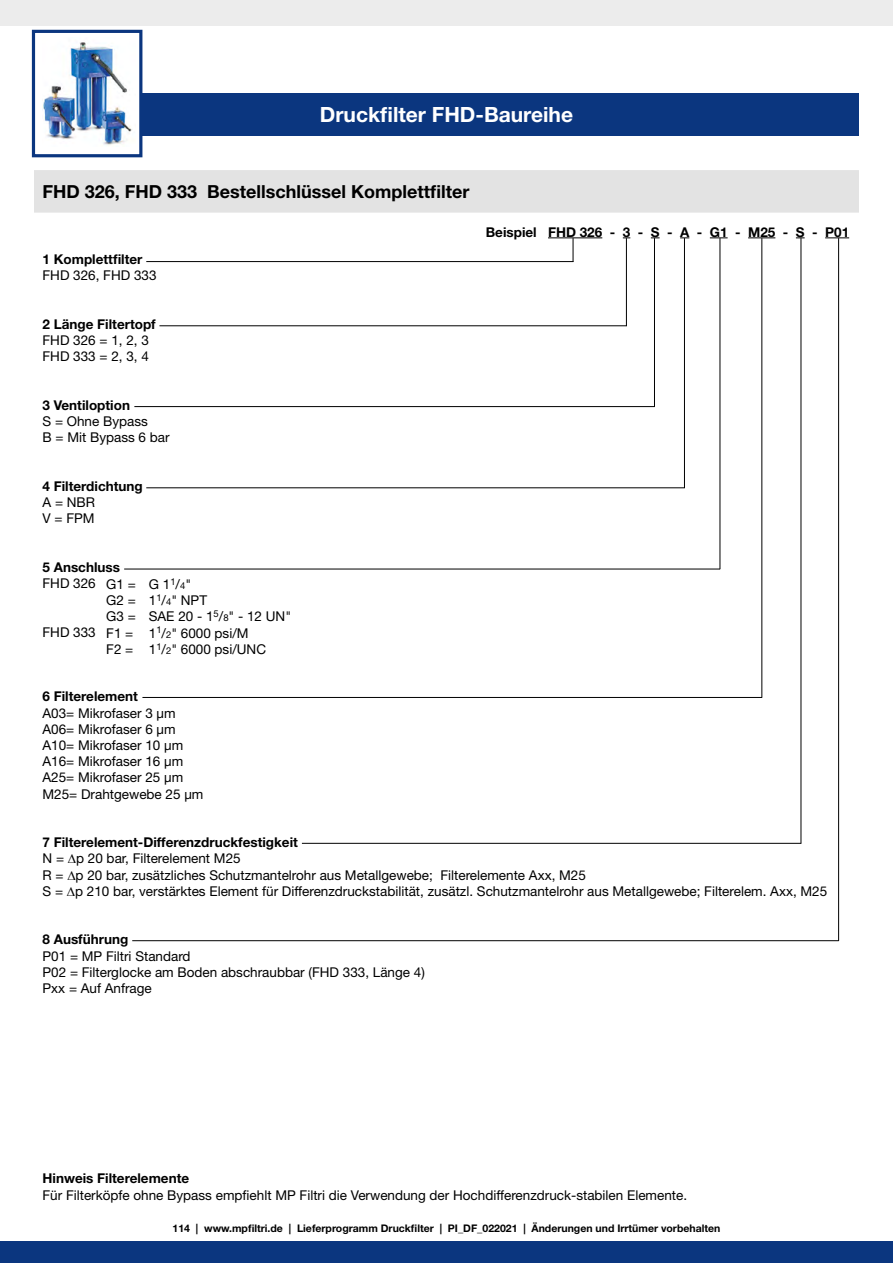
<style>
.page{position:relative;width:893px;height:1263px;background:#fff}
.page>*{position:absolute;margin:0;border:0;box-sizing:border-box;transform-origin:0 0}
.t1{font:700 21px "Helvetica Neue LT Std";color:#fff}
.t2{font:700 18px "Helvetica Neue LT Std";color:#000}
.Typenschlüssel_norma{font:13.5px "Helvetica Neue LT Std";color:#000}
.Typenschlüssel_norma-2{font:700 13.5px "Helvetica Neue LT Std";color:#000}
.Typenschlüssel_fett{font:700 13.5px "Helvetica Neue LT Std";color:#000}
.t3{font:700 10.5px "Helvetica Neue LT Std";color:#000}
.s1{font-size:9.45px}
</style>
<div class="page">
<div style="left:0;top:0;width:893px;height:26px;background:#ececec"></div>
<div style="left:32px;top:30px;width:110px;height:127px;background:#fff;border:3px solid #0b367f"></div>
<div style="left:140px;top:94px;width:719px;height:42px;background:#0b367f"></div>
<div style="left:0;top:1242px;width:893px;height:21px;background:#0b367f"></div>
<img style="left:43px;top:42px;width:89px;height:104px">
<hr style="left:548px;top:238px;width:54px;height:1px;background:#000">
<svg style="left:710px;top:238px;width:18px;height:1px"></svg>
<svg style="left:748px;top:238px;width:27px;height:1px"></svg>
<svg style="left:825px;top:238px;width:24px;height:1px"></svg>
<div style="left:34px;top:170px;width:825px;height:43px;background:#e3e3e3"></div>
<hr style="left:146px;top:261px;width:427px;height:1px;background:#000">
<svg style="left:573px;top:238px;width:1px;height:24px"></svg>
<hr style="left:159px;top:325px;width:468px;height:1px;background:#000">
<hr style="left:626px;top:238px;width:1px;height:88px;background:#000">
<hr style="left:134px;top:406px;width:521px;height:1px;background:#000">
<hr style="left:654px;top:238px;width:1px;height:169px;background:#000">
<hr style="left:146px;top:487px;width:539px;height:1px;background:#000">
<hr style="left:684px;top:238px;width:1px;height:250px;background:#000">
<hr style="left:124px;top:569px;width:596px;height:1px;background:#000">
<hr style="left:720px;top:238px;width:1px;height:331px;background:#000">
<hr style="left:302px;top:843px;width:499px;height:1px;background:#000">
<hr style="left:801px;top:238px;width:1px;height:605px;background:#000">
<hr style="left:132px;top:940px;width:707px;height:1px;background:#000">
<hr style="left:838px;top:238px;width:1px;height:703px;background:#000">
<hr style="left:142px;top:697px;width:620px;height:1px;background:#000">
<hr style="left:761px;top:238px;width:1px;height:460px;background:#000">
<h1 class="t1" style="left:320px;top:102px;width:255px">Druckfilter FHD-Baureihe</h1>
<p class="t2" style="left:43px;top:180px;width:428px">FHD 326, FHD 333 Bestellschlüssel Komplettfilter</p>
<p class="Typenschlüssel_fett" style="left:43px;top:251px;width:101px">1 Komplettfilter</p>
<p class="Typenschlüssel_norma" style="left:43px;top:267px;width:116px">FHD 326, FHD 333</p>
<p class="Typenschlüssel_norma-2" style="left:43px;top:316px;width:115px">2 Länge Filtertopf</p>
<p class="Typenschlüssel_norma" style="left:43px;top:332px;width:108px">FHD 326 = 1, 2, 3</p>
<p class="Typenschlüssel_norma" style="left:43px;top:348px;width:108px">FHD 333 = 2, 3, 4</p>
<p class="Typenschlüssel_norma-2" style="left:43px;top:397px;width:89px">3 Ventiloption</p>
<p class="Typenschlüssel_norma" style="left:43px;top:413px;width:107px">S = Ohne Bypass</p>
<p class="Typenschlüssel_norma" style="left:43px;top:429px;width:129px">B = Mit Bypass 6 bar</p>
<p class="Typenschlüssel_norma-2" style="left:43px;top:478px;width:102px">4 Filterdichtung</p>
<p class="Typenschlüssel_norma" style="left:43px;top:494px;width:54px">A = NBR</p>
<p class="Typenschlüssel_norma" style="left:43px;top:510px;width:54px">V = FPM</p>
<p class="Typenschlüssel_norma-2" style="left:43px;top:559px;width:79px">5 Anschluss</p>
<p class="Typenschlüssel_norma" style="left:43px;top:575px;width:55px">FHD 326</p>
<p class="Typenschlüssel_norma" style="left:43px;top:624px;width:55px">FHD 333</p>
<p class="Typenschlüssel_norma" style="left:106px;top:576px;width:31px">G1 =</p>
<p class="Typenschlüssel_norma" style="left:149px;top:576px;width:44px">G 1<sup>1</sup>/<span class="s1">4</span>"</p>
<p class="Typenschlüssel_norma" style="left:106px;top:592px;width:31px">G2 =</p>
<p class="Typenschlüssel_norma" style="left:149px;top:592px;width:60px">1<sup>1</sup>/<span class="s1">4</span>" NPT</p>
<p class="Typenschlüssel_norma" style="left:106px;top:608px;width:31px">G3 =</p>
<p class="Typenschlüssel_norma" style="left:149px;top:608px;width:144px">SAE 20 - 1<sup>5</sup>/<span class="s1">8</span>" - 12 UN"</p>
<p class="Typenschlüssel_norma" style="left:106px;top:625px;width:29px">F1 =</p>
<p class="Typenschlüssel_norma" style="left:149px;top:625px;width:101px">1<sup>1</sup>/<span class="s1">2</span>" 6000 psi/M</p>
<p class="Typenschlüssel_norma" style="left:106px;top:641px;width:29px">F2 =</p>
<p class="Typenschlüssel_norma" style="left:149px;top:641px;width:119px">1<sup>1</sup>/<span class="s1">2</span>" 6000 psi/UNC</p>
<p class="Typenschlüssel_fett" style="left:486px;top:223px;width:365px">Beispiel FHD 326 - 3 - S - A - G1 - M25 - S - P01</p>
<p class="Typenschlüssel_norma-2" style="left:43px;top:688px;width:97px">6 Filterelement</p>
<p class="Typenschlüssel_norma" style="left:43px;top:705px;width:135px">A03= Mikrofaser 3 µm</p>
<p class="Typenschlüssel_norma" style="left:43px;top:721px;width:135px">A06= Mikrofaser 6 µm</p>
<p class="Typenschlüssel_norma" style="left:43px;top:737px;width:142px">A10= Mikrofaser 10 µm</p>
<p class="Typenschlüssel_norma" style="left:43px;top:753px;width:142px">A16= Mikrofaser 16 µm</p>
<p class="Typenschlüssel_norma" style="left:43px;top:769px;width:142px">A25= Mikrofaser 25 µm</p>
<p class="Typenschlüssel_norma" style="left:43px;top:786px;width:162px">M25= Drahtgewebe 25 µm</p>
<p class="Typenschlüssel_norma-2" style="left:43px;top:834px;width:257px">7 Filterelement-Differenzdruckfestigkeit</p>
<p class="Typenschlüssel_norma" style="left:43px;top:850px;width:200px">N = p 20 bar, Filterelement M25</p>
<p class="Typenschlüssel_norma" style="left:43px;top:867px;width:545px">R = p 20 bar, zusätzliches Schutzmantelrohr aus Metallgewebe; Filterelemente Axx, M25</p>
<p class="Typenschlüssel_norma" style="left:43px;top:883px;width:786px">S = p 210 bar, verstärktes Element für Differenzdruckstabilität, zusätzl. Schutzmantelrohr aus Metallgewebe; Filterelem. Axx, M25</p>
<p class="Typenschlüssel_norma-2" style="left:43px;top:931px;width:87px">8 Ausführung</p>
<p class="Typenschlüssel_norma" style="left:43px;top:948px;width:150px">P01 = MP Filtri Standard</p>
<p class="Typenschlüssel_norma" style="left:43px;top:964px;width:384px">P02 = Filterglocke am Boden abschraubbar (FHD 333, Länge 4)</p>
<p class="Typenschlüssel_norma" style="left:43px;top:980px;width:111px">Pxx = Auf Anfrage</p>
<p class="Typenschlüssel_norma-2" style="left:43px;top:1170px;width:148px">Hinweis Filterelemente</p>
<p class="Typenschlüssel_norma" style="left:43px;top:1187px;width:646px">Für Filterköpfe ohne Bypass empfiehlt MP Filtri die Verwendung der Hochdifferenzdruck-stabilen Elemente.</p>
<p class="t3" style="left:173px;top:1222px;width:549px">114 | www.mpfiltri.de | Lieferprogramm Druckfilter | PI_DF_022021 | Änderungen und Irrtümer vorbehalten</p>
<p class="t3" style="left:488px;top:1222px;width:31px">5 17</p>
</div>
